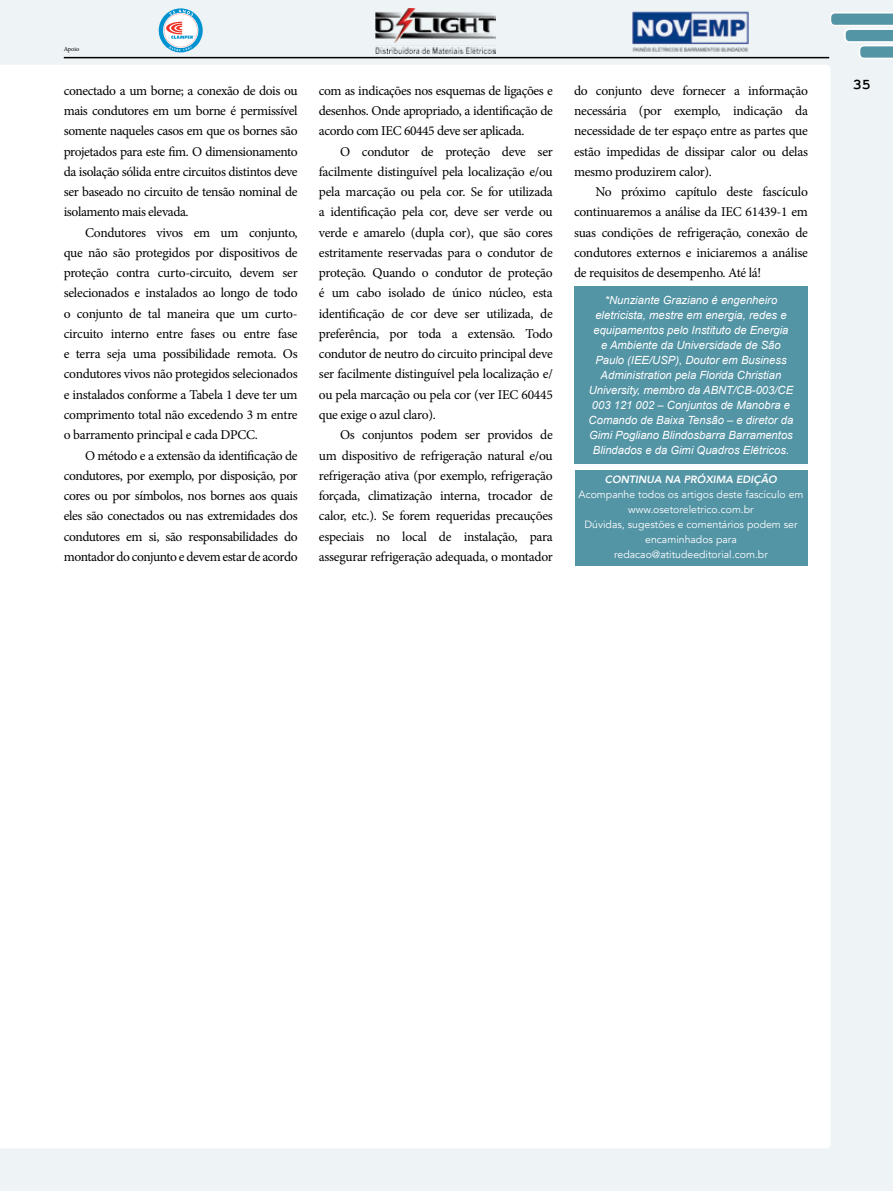
<style>
.page{position:relative;width:893px;height:1191px;background:#eef4f6}
.page>*{position:absolute;margin:0;border:0;box-sizing:border-box;transform-origin:0 0}
.t1{font:700 15px "Courier New";color:#000}
.t2{font:13.5px/20.2px "Minion Pro";letter-spacing:-.025em;color:#000;text-align:justify}
.t3{font:italic 11.25px/15px "Arial";color:#fff;text-align:center}
.t4{font:10.5px/15px "Avenir";color:#fff;text-align:center}
.t5{font:italic 800 10.5px "Avenir";color:#fff}
.t6{font:6.3px "Minion Pro";letter-spacing:-.005em;color:#000}
</style>
<div class="page">
<div style="left:0;top:65px;width:830px;height:1083px;background:#fff"></div>
<hr style="left:64px;top:57px;width:765px;height:1px;background:#000">
<svg style="left:830px;top:12px;width:63px;height:47px"></svg>
<img style="left:632px;top:11px;width:117px;height:41px">
<svg style="left:159px;top:8px;width:44px;height:44px"></svg>
<img style="left:376px;top:8px;width:120px;height:45px">
<div style="left:575px;top:470px;width:232px;height:96px;background:#5394a5"></div>
<div style="left:574px;top:286px;width:234px;height:177px;background:#5394a5"></div>
<p class="t6" style="left:64px;top:45px;width:17px">Apoio</p>
<p class="t2" style="left:64px;top:80px;width:235px">conectado a um borne; a conexão de dois ou mais condutores em um borne é permissível somente naqueles casos em que os bornes são projetados para este fim. O dimensionamento da isolação sólida entre circuitos distintos deve ser baseado no circuito de tensão nominal de isolamento mais elevada.</p>
<p class="t2" style="left:64px;top:222px;width:235px;text-indent:21px">Condutores vivos em um conjunto, que não são protegidos por dispositivos de proteção contra curto-circuito, devem ser selecionados e instalados ao longo de todo o conjunto de tal maneira que um curto&shy;circuito interno entre fases ou entre fase e terra seja uma possibilidade remota. Os condutores vivos não protegidos selecionados e instalados conforme a Tabela 1 deve ter um comprimento total não excedendo 3 m entre o barramento principal e cada DPCC.</p>
<p class="t2" style="left:64px;top:445px;width:235px;text-indent:21px">O método e a extensão da identificação de condutores, por exemplo, por disposição, por cores ou por símbolos, nos bornes aos quais eles são conectados ou nas extremidades dos condutores em si, são responsabilidades do montador do conjunto e devem estar de acordo</p>
<p class="t2" style="left:319px;top:80px;width:235px">com as indicações nos esquemas de ligações e desenhos. Onde apropriado, a identificação de acordo com IEC 60445 deve ser aplicada.</p>
<p class="t2" style="left:319px;top:141px;width:235px;text-indent:21px">O condutor de proteção deve ser facilmente distinguível pela localização e/ou pela marcação ou pela cor. Se for utilizada a identificação pela cor, deve ser verde ou verde e amarelo (dupla cor), que são cores estritamente reservadas para o condutor de proteção. Quando o condutor de proteção é um cabo isolado de único núcleo, esta identificação de cor deve ser utilizada, de preferência, por toda a extensão. Todo condutor de neutro do circuito principal deve ser facilmente distinguível pela localização e/ ou pela marcação ou pela cor (ver IEC 60445 que exige o azul claro).</p>
<p class="t2" style="left:319px;top:425px;width:235px;text-indent:21px">Os conjuntos podem ser providos de um dispositivo de refrigeração natural e/ou refrigeração ativa (por exemplo, refrigeração forçada, climatização interna, trocador de calor, etc.). Se forem requeridas precauções especiais no local de instalação, para assegurar refrigeração adequada, o montador</p>
<p class="t2" style="left:574px;top:80px;width:235px">do conjunto deve fornecer a informação necessária (por exemplo, indicação da necessidade de ter espaço entre as partes que estão impedidas de dissipar calor ou delas mesmo produzirem calor).</p>
<p class="t2" style="left:574px;top:182px;width:235px;text-indent:21px">No próximo capítulo deste fascículo continuaremos a análise da IEC 61439-1 em suas condições de refrigeração, conexão de condutores externos e iniciaremos a análise de requisitos de desempenho. Até lá!</p>
<p class="t3" style="left:589px;top:293px;width:206px">*Nunziante Graziano é engenheiro eletricista, mestre em energia, redes e equipamentos pelo Instituto de Energia<br>e Ambiente da Universidade de São Paulo (IEE/USP), Doutor em Business Administration pela Florida Christian University, membro da ABNT/CB-003/CE 003 121 002 – Conjuntos de Manobra e Comando de Baixa Tensão – e diretor da Gimi Pogliano Blindosbarra Barramentos Blindados e da Gimi Quadros Elétricos.</p>
<p class="t5" style="left:605px;top:473px;width:174px">CONTINUA NA PRÓXIMA EDIÇÃO</p>
<p class="t4" style="left:578px;top:487px;width:227px">Acompanhe todos os artigos deste fascículo em www.osetoreletrico.com.br<br>Dúvidas, sugestões e comentários podem ser encaminhados para redacao@atitudeeditorial.com.br</p>
<p class="t1" style="left:853px;top:75px;width:19px">35</p>
</div>
